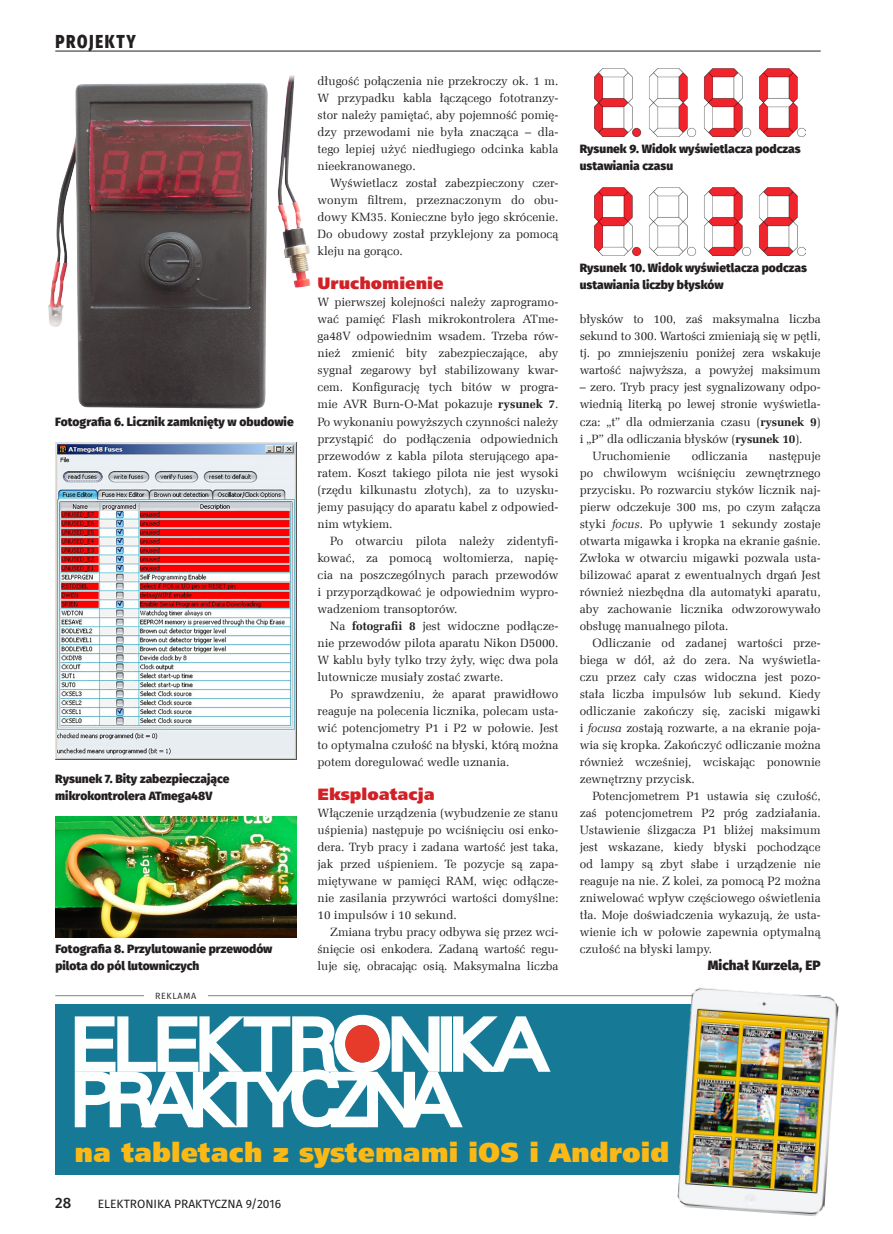
<style>
.page{position:relative;width:893px;height:1234px;background:#fff}
.page>*{position:absolute;margin:0;border:0;box-sizing:border-box;transform-origin:0 0}
._1_Body{font:27px "Humnst 777 X Blk EU";color:#fcb916}
.t1{font:800 18.75px "Fira Sans";letter-spacing:.11em;color:#231f20;scale:.8 1}
._3_Srodtytul_kurs{font:16.5px "Humnst 777 X Blk EU";color:#d12126}
.t2{font:500 15px "Fira Sans";color:#231f20}
._0_Autor{font:800 13.5px "Fira Sans";color:#231f20}
._1_Body-2{font:12px/17px "Zapf Ellipt EU";color:#231f20;text-align:justify}
._4_Podpis{font:800 12px/17px "Fira Sans";color:#231f20}
.t3{font:12px "Fira Sans";color:#231f20}
._1_Body-3{font:9px "Fira Sans";letter-spacing:.075em;color:#231f20}
.s1{font-weight:700}
.s2{font-style:italic}
</style>
<div class="page">
<img style="left:48px;top:75px;width:263px;height:333px">
<hr style="left:55px;top:51px;width:766px;height:1px;background:#231f20">
<img style="left:55px;top:442px;width:241px;height:317px">
<img style="left:55px;top:816px;width:241px;height:121px">
<img style="left:594px;top:68px;width:212px;height:68px">
<img style="left:594px;top:187px;width:212px;height:68px">
<hr style="left:55px;top:995px;width:766px;height:1px;background:#808285">
<div style="left:144px;top:986px;width:64px;height:17px;background:#fff"></div>
<div style="left:55px;top:1003px;width:766px;height:171px;background:#167a96"></div>
<svg style="left:75px;top:1014px;width:476px;height:112px"></svg>
<div style="left:345px;top:1024px;width:34px;height:38px;background:#e63b2b;border-radius:50%"></div>
<img style="left:677px;top:987px;width:162px;height:229px">
<p class="t1" style="left:55px;top:28px;width:102px">PROJEKTY</p>
<p class="_4_Podpis" style="left:55px;top:413px;width:240px">Fotografia 6. Licznik zamknięty w obudowie</p>
<p class="_4_Podpis" style="left:55px;top:770px;width:176px">Rysunek 7. Bity zabezpieczające mikrokontrolera ATmega48V</p>
<p class="_4_Podpis" style="left:55px;top:940px;width:218px">Fotografia 8. Przylutowanie przewodów pilota do pól lutowniczych</p>
<p class="_1_Body-3" style="left:155px;top:989px;width:43px">REKLAMA</p>
<p class="_1_Body-2" style="left:317px;top:73px;width:242px">długość połączenia nie przekroczy ok. 1 m.<br>W przypadku kabla łączącego fototranzy&shy;stor należy pamiętać, aby pojemność pomię&shy;dzy przewodami nie była znacząca – dla&shy;tego lepiej użyć niedługiego odcinka kabla nieekranowanego.</p>
<p class="_1_Body-2" style="left:317px;top:175px;width:242px;text-indent:13px">Wyświetlacz został zabezpieczony czer&shy;wonym filtrem, przeznaczonym do obu&shy;dowy KM35. Konieczne było jego skrócenie.<br>Do obudowy został przyklejony za pomocą kleju na gorąco.</p>
<p class="_3_Srodtytul_kurs" style="left:317px;top:273px;width:128px">Uruchomienie</p>
<p class="_1_Body-2" style="left:317px;top:294px;width:242px">W pierwszej kolejności należy zaprogramo&shy;wać pamięć Flash mikrokontrolera ATme&shy;ga48V odpowiednim wsadem. Trzeba rów&shy;nież zmienić bity zabezpieczające, aby sygnał zegarowy był stabilizowany kwar&shy;cem. Konfigurację tych bitów w progra&shy;mie AVR Burn-O-Mat pokazuje <span class="s1">rysunek 7</span>.<br>Po wykonaniu powyższych czynności należy przystąpić do podłączenia odpowiednich przewodów z kabla pilota sterującego apa&shy;ratem. Koszt takiego pilota nie jest wysoki (rzędu kilkunastu złotych), za to uzysku&shy;jemy pasujący do aparatu kabel z odpowied&shy;nim wtykiem.</p>
<p class="_1_Body-2" style="left:317px;top:532px;width:242px;text-indent:13px">Po otwarciu pilota należy zidentyfi&shy;kować, za pomocą woltomierza, napię&shy;cia na poszczególnych parach przewodów i przyporządkować je odpowiednim wypro&shy;wadzeniom transoptorów.</p>
<p class="_1_Body-2" style="left:317px;top:617px;width:242px;text-indent:13px">Na <span class="s1">fotografii 8</span> jest widoczne podłącze&shy;nie przewodów pilota aparatu Nikon D5000.<br>W kablu były tylko trzy żyły, więc dwa pola lutownicze musiały zostać zwarte.</p>
<p class="_1_Body-2" style="left:317px;top:685px;width:242px;text-indent:13px">Po sprawdzeniu, że aparat prawidłowo reaguje na polecenia licznika, polecam usta&shy;wić potencjometry P1 i P2 w połowie. Jest to optymalna czułość na błyski, którą można potem doregulować wedle uznania.</p>
<p class="_3_Srodtytul_kurs" style="left:317px;top:783px;width:119px">Eksploatacja</p>
<p class="_1_Body-2" style="left:317px;top:804px;width:242px">Włączenie urządzenia (wybudzenie ze stanu uśpienia) następuje po wciśnięciu osi enko&shy;dera. Tryb pracy i zadana wartość jest taka, jak przed uśpieniem. Te pozycje są zapa&shy;miętywane w pamięci RAM, więc odłącze&shy;nie zasilania przywróci wartości domyślne:<br>10 impulsów i 10 sekund.</p>
<p class="_1_Body-2" style="left:317px;top:923px;width:242px;text-indent:13px">Zmiana trybu pracy odbywa się przez wci&shy;śnięcie osi enkodera. Zadaną wartość regu&shy;luje się, obracając osią. Maksymalna liczba</p>
<p class="_4_Podpis" style="left:580px;top:140px;width:222px">Rysunek 9. Widok wyświetlacza podczas ustawiania czasu</p>
<p class="_4_Podpis" style="left:580px;top:259px;width:229px">Rysunek 10. Widok wyświetlacza podczas ustawiania liczby błysków</p>
<p class="_1_Body-2" style="left:580px;top:311px;width:242px">błysków to 100, zaś maksymalna liczba sekund to 300. Wartości zmieniają się w pętli, tj. po zmniejszeniu poniżej zera wskakuje wartość najwyższa, a powyżej maksimum</p>
<p class="_1_Body-2" style="left:580px;top:379px;width:242px">– zero. Tryb pracy jest sygnalizowany odpo&shy;wiednią literką po lewej stronie wyświetla&shy;cza: „t” dla odmierzania czasu (<span class="s1">rysunek 9</span>) i „P” dla odliczania błysków (<span class="s1">rysunek 10</span>).</p>
<p class="_1_Body-2" style="left:592px;top:447px;width:79px">Uruchomienie</p>
<p class="_1_Body-2" style="left:692px;top:447px;width:57px">odliczania</p>
<p class="_1_Body-2" style="left:580px;top:447px;width:242px;text-indent:189px">następuje po chwilowym wciśnięciu zewnętrznego przycisku. Po rozwarciu styków licznik naj&shy;pierw odczekuje 300 ms, po czym załącza styki <span class="s2">focus</span>. Po upływie 1 sekundy zostaje otwarta migawka i kropka na ekranie gaśnie.<br>Zwłoka w otwarciu migawki pozwala usta&shy;bilizować aparat z ewentualnych drgań Jest również niezbędna dla automatyki aparatu, aby zachowanie licznika odwzorowywało obsługę manualnego pilota.</p>
<p class="_1_Body-2" style="left:580px;top:634px;width:242px;text-indent:13px">Odliczanie od zadanej wartości prze&shy;biega w dół, aż do zera. Na wyświetla&shy;czu przez cały czas widoczna jest pozo&shy;stała liczba impulsów lub sekund. Kiedy odliczanie zakończy się, zaciski migawki i <span class="s2">focusa</span> zostają rozwarte, a na ekranie poja&shy;wia się kropka. Zakończyć odliczanie można również wcześniej, wciskając ponownie zewnętrzny przycisk.</p>
<p class="_1_Body-2" style="left:580px;top:787px;width:242px;text-indent:13px">Potencjometrem P1 ustawia się czułość, zaś potencjometrem P2 próg zadziałania.<br>Ustawienie ślizgacza P1 bliżej maksimum jest wskazane, kiedy błyski pochodzące od lampy są zbyt słabe i urządzenie nie reaguje na nie. Z kolei, za pomocą P2 można zniwelować wpływ częściowego oświetlenia tła. Moje doświadczenia wykazują, że usta&shy;wienie ich w połowie zapewnia optymalną czułość na błyski lampy.</p>
<p class="_0_Autor" style="left:708px;top:955px;width:114px">Michał Kurzela, EP</p>
<p class="_1_Body" style="left:74px;top:1134px;width:596px">na tabletach z systemami iOS i Android</p>
<p class="t2" style="left:55px;top:1192px;width:18px">28</p>
<p class="t3" style="left:98px;top:1195px;width:185px">ELEKTRONIKA PRAKTYCZNA 9/2016</p>
</div>
